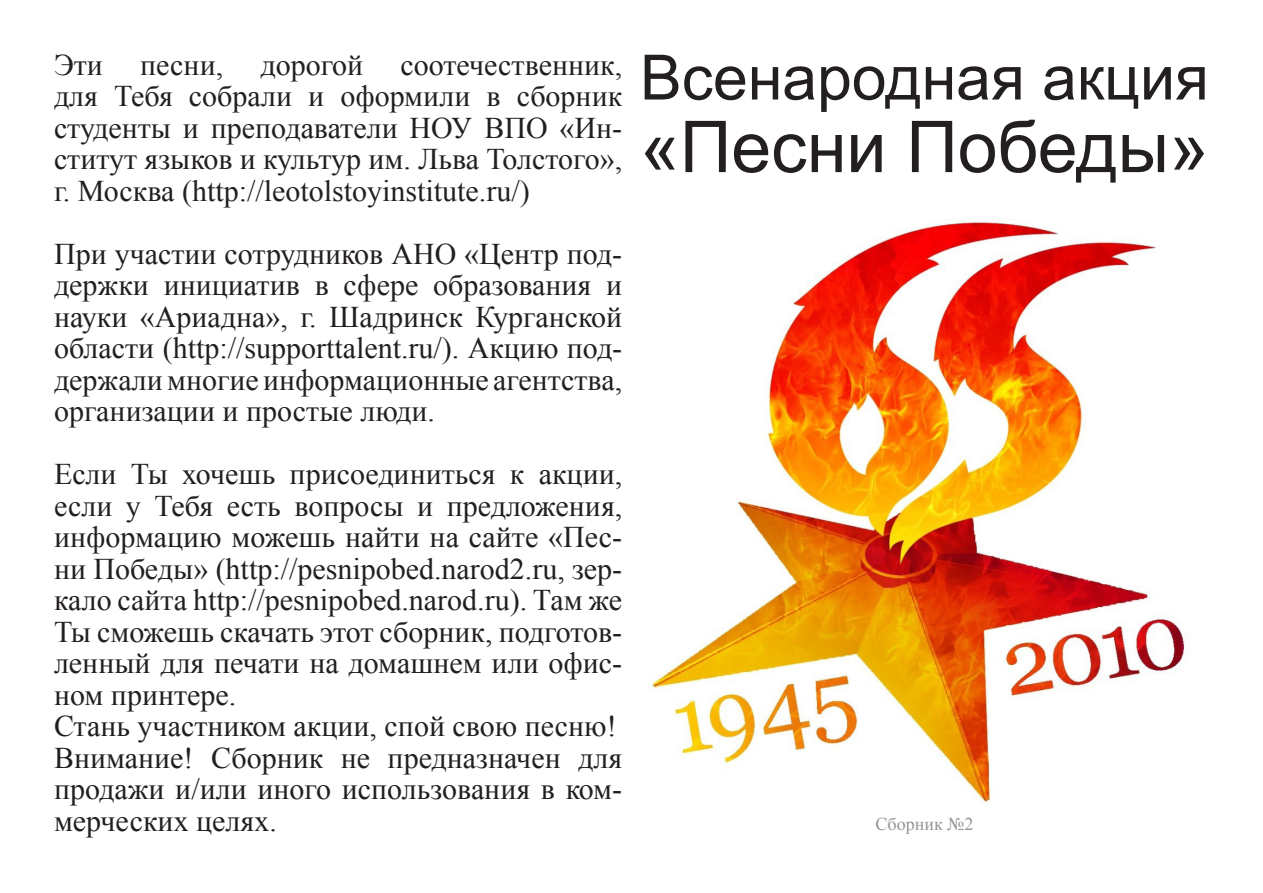
<style>
.page{position:relative;width:1263px;height:893px;background:#fff}
.page>*{position:absolute;margin:0;border:0;box-sizing:border-box;transform-origin:0 0}
.t1{font:71.55px "Plus Unicode Arial";color:#231f20}
.t2{font:62.55px "Plus Unicode Arial";color:#231f20}
.t3{font:30px/31.5px "Times New Roman";color:#231f20;text-align:justify}
.t4{font:18px "Times New Roman";color:#939598}
</style>
<div class="page">
<img style="left:651px;top:222px;width:535px;height:581px">
<p class="t3" style="left:54px;top:49px;width:570px">Эти песни, дорогой соотечественник, для Тебя собрали и оформили в сборник студенты и преподаватели НОУ ВПО «Ин&shy;ститут языков и культур им. Льва Толстого», г. Москва (http://leotolstoyinstitute.ru/)</p>
<p class="t3" style="left:54px;top:238px;width:570px">При участии сотрудников АНО «Центр под&shy;держки инициатив в сфере образования и науки «Ариадна», г. Шадринск Курганской области (http://supporttalent.ru/). Акцию под&shy;держали многие информационные агентства, организации и простые люди.</p>
<p class="t3" style="left:54px;top:458px;width:570px">Если Ты хочешь присоединиться к акции, если у Тебя есть вопросы и предложения, информацию можешь найти на сайте «Пес&shy;ни Победы» (http://pesnipobed.narod2.ru, зер&shy;кало сайта http://pesnipobed.narod.ru). Там же Ты сможешь скачать этот сборник, подготов&shy;ленный для печати на домашнем или офис&shy;ном принтере.</p>
<p class="t3" style="left:54px;top:710px;width:564px">Стань участником акции, спой свою песню!</p>
<p class="t3" style="left:54px;top:742px;width:570px">Внимание! Сборник не предназначен для продажи и/или иного использования в ком&shy;мерческих целях.</p>
<p class="t2" style="left:640px;top:35px;width:570px">Всенародная акция</p>
<p class="t1" style="left:640px;top:98px;width:570px">«Песни Победы»</p>
<p class="t4" style="left:875px;top:812px;width:100px">Сборник №2</p>
</div>
